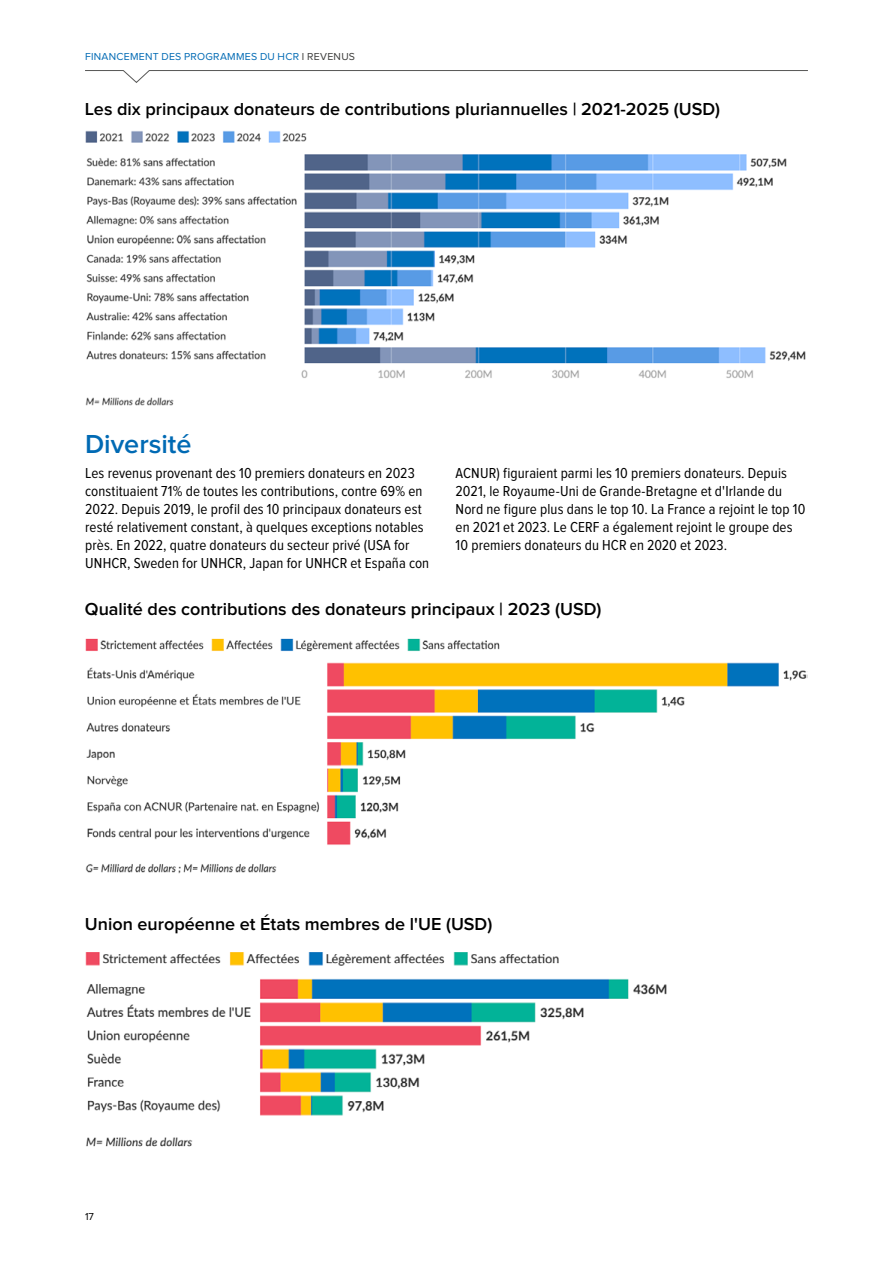
<style>
.page{position:relative;width:893px;height:1263px;background:#fff}
.page>*{position:absolute;margin:0;border:0;box-sizing:border-box;transform-origin:0 0}
.t1{font:600 27px "Proxima Nova";color:#006ab4}
.t2{font:600 18px "Proxima Nova";color:#000}
.t3{font:15px/18px "Proxima Nova Cond";letter-spacing:.005em;color:#000}
.t4{font:10.5px "Proxima Nova";letter-spacing:.025em;color:#006ab4}
.t5{font:10.5px "Proxima Nova";color:#000}
.s1{color:#3c3c3b}
</style>
<div class="page">
<svg style="left:85px;top:70px;width:723px;height:13px"></svg>
<img style="left:85px;top:638px;width:723px;height:236px">
<img style="left:85px;top:952px;width:582px;height:195px">
<img style="left:85px;top:131px;width:721px;height:275px">
<p class="t4" style="left:85px;top:51px;width:271px">FINANCEMENT DES PROGRAMMES DU HCR <span class="s1">I REVENUS</span></p>
<p class="t2" style="left:85px;top:99px;width:637px">Les dix principaux donateurs de contributions pluriannuelles | 2021-2025 (USD)</p>
<h1 class="t1" style="left:85px;top:428px;width:108px">Diversité</h1>
<p class="t3" style="left:85px;top:464px;width:345px">Les revenus provenant des 10 premiers donateurs en 2023 constituaient 71% de toutes les contributions, contre 69% en 2022. Depuis 2019, le profil des 10 principaux donateurs est resté relativement constant, à quelques exceptions notables près. En 2022, quatre donateurs du secteur privé (USA for UNHCR, Sweden for UNHCR, Japan for UNHCR et España con</p>
<p class="t3" style="left:456px;top:464px;width:351px">ACNUR) figuraient parmi les 10 premiers donateurs. Depuis 2021, le Royaume-Uni de Grande-Bretagne et d'Irlande du Nord ne figure plus dans le top 10. La France a rejoint le top 10 en 2021 et 2023. Le CERF a également rejoint le groupe des 10 premiers donateurs du HCR en 2020 et 2023.</p>
<p class="t2" style="left:85px;top:598px;width:518px">Qualité des contributions des donateurs principaux | 2023 (USD)</p>
<p class="t2" style="left:85px;top:913px;width:409px">Union européenne et États membres de l'UE (USD)</p>
<p class="t5" style="left:85px;top:1212px;width:10px">17</p>
</div>
